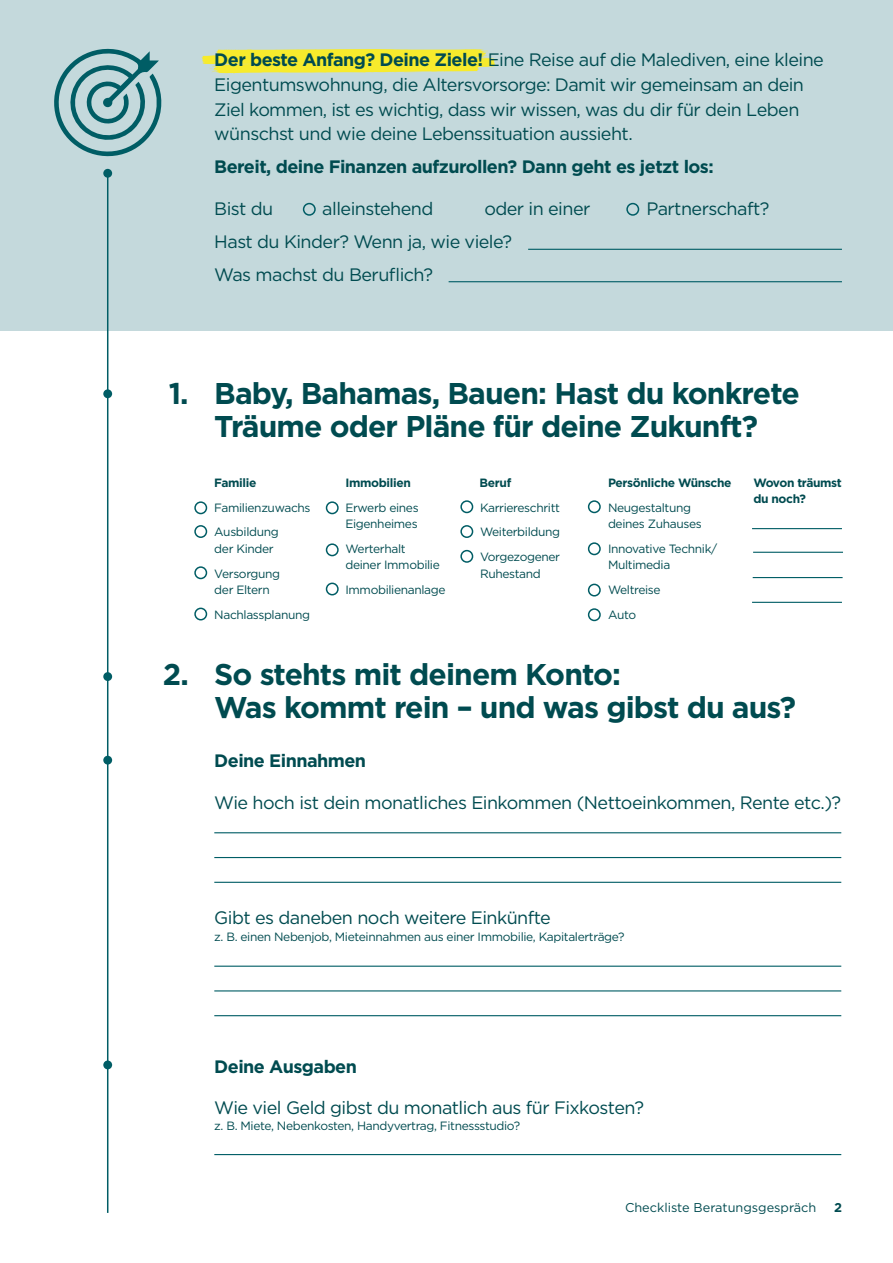
<style>
.page{position:relative;width:893px;height:1263px;background:#fff}
.page>*{position:absolute;margin:0;border:0;box-sizing:border-box;transform-origin:0 0}
.t1{font:700 30px/33px "Gotham";letter-spacing:-.03em;color:#004b50}
.t2{font:18px/24.8px "Gotham";letter-spacing:-.03em;color:#004b50}
.t3{font:700 18px "Gotham";letter-spacing:-.03em;color:#004b50}
.t4{font:12.75px "Gotham";color:#004b50}
.t5{font:700 12.75px "Gotham";color:#004b50}
.t6{font:12px/16.5px "Gotham";letter-spacing:-.03em;color:#004b50}
.t7{font:700 12px/16.5px "Gotham";letter-spacing:-.03em;color:#004b50}
.s1{font-weight:700}
</style>
<div class="page">
<div style="left:0;top:0;width:893px;height:330px;background:#c4d9dc"></div>
<svg style="left:202px;top:49px;width:294px;height:25px"></svg>
<svg style="left:54px;top:48px;width:108px;height:109px"></svg>
<hr style="left:214px;top:832px;width:627px;height:1px;background:#005d65">
<hr style="left:214px;top:966px;width:627px;height:1px;background:#005d65">
<hr style="left:214px;top:1154px;width:627px;height:1px;background:#005d65">
<hr style="left:214px;top:857px;width:627px;height:1px;background:#005d65">
<hr style="left:214px;top:990px;width:627px;height:1px;background:#005d65">
<hr style="left:214px;top:882px;width:627px;height:1px;background:#005d65">
<hr style="left:214px;top:1015px;width:627px;height:1px;background:#005d65">
<hr style="left:107px;top:173px;width:1px;height:1040px;background:#005d65">
<div style="left:103px;top:169px;width:9px;height:9px;background:#005d65;border-radius:50%"></div>
<div style="left:103px;top:389px;width:9px;height:9px;background:#005d65;border-radius:50%"></div>
<div style="left:103px;top:672px;width:9px;height:9px;background:#005d65;border-radius:50%"></div>
<div style="left:103px;top:756px;width:9px;height:8px;background:#005d65;border-radius:50%"></div>
<div style="left:103px;top:1060px;width:9px;height:9px;background:#005d65;border-radius:50%"></div>
<div style="left:303px;top:203px;width:13px;height:13px;border:2px solid #005d65;border-radius:50%"></div>
<div style="left:626px;top:203px;width:13px;height:13px;border:2px solid #005d65;border-radius:50%"></div>
<hr style="left:528px;top:249px;width:314px;height:1px;background:#005d65">
<hr style="left:449px;top:281px;width:393px;height:1px;background:#005d65">
<hr style="left:752px;top:528px;width:90px;height:1px;background:#005d65">
<hr style="left:753px;top:552px;width:90px;height:1px;background:#005d65">
<hr style="left:753px;top:577px;width:90px;height:1px;background:#005d65">
<hr style="left:752px;top:602px;width:90px;height:1px;background:#005d65">
<div style="left:194px;top:501px;width:13px;height:13px;border:2px solid #005d65;border-radius:50%"></div>
<div style="left:460px;top:500px;width:13px;height:13px;border:2px solid #005d65;border-radius:50%"></div>
<div style="left:588px;top:500px;width:13px;height:13px;border:2px solid #005d65;border-radius:50%"></div>
<div style="left:326px;top:501px;width:13px;height:13px;border:2px solid #005d65;border-radius:50%"></div>
<div style="left:194px;top:525px;width:13px;height:13px;border:2px solid #005d65;border-radius:50%"></div>
<div style="left:460px;top:525px;width:13px;height:13px;border:2px solid #005d65;border-radius:50%"></div>
<div style="left:326px;top:543px;width:13px;height:13px;border:2px solid #005d65;border-radius:50%"></div>
<div style="left:194px;top:566px;width:13px;height:13px;border:2px solid #005d65;border-radius:50%"></div>
<div style="left:460px;top:550px;width:13px;height:13px;border:2px solid #005d65;border-radius:50%"></div>
<div style="left:588px;top:542px;width:13px;height:13px;border:2px solid #005d65;border-radius:50%"></div>
<div style="left:588px;top:584px;width:13px;height:12px;border:2px solid #005d65;border-radius:50%"></div>
<div style="left:588px;top:608px;width:13px;height:13px;border:2px solid #005d65;border-radius:50%"></div>
<div style="left:194px;top:608px;width:13px;height:12px;border:2px solid #005d65;border-radius:50%"></div>
<div style="left:326px;top:583px;width:13px;height:12px;border:2px solid #005d65;border-radius:50%"></div>
<p class="t2" style="left:214px;top:47px;width:611px"><span class="s1">Der beste Anfang? Deine Ziele!</span> Eine Reise auf die Malediven, eine kleine Eigentumswohnung, die Altersvor sorge: Damit wir gemeinsam an dein Ziel kommen, ist es wichtig, dass wir wissen, was du dir für dein Leben wünschst und wie deine Lebenssituation aussieht.</p>
<p class="t3" style="left:214px;top:155px;width:501px">Bereit, deine Finanzen aufzurollen? Dann geht es jetzt los:</p>
<p class="t2" style="left:214px;top:195px;width:60px">Bist du</p>
<p class="t2" style="left:322px;top:195px;width:113px">alleinstehend</p>
<p class="t2" style="left:484px;top:195px;width:108px">oder in einer</p>
<p class="t2" style="left:646px;top:195px;width:125px">Partnerschaft?</p>
<p class="t2" style="left:214px;top:224px;width:299px;line-height:33px">Hast du Kinder? Wenn ja, wie viele?<br>Was machst du Beruflich?</p>
<h1 class="t1" style="left:169px;top:377px;width:22px">1.</h1>
<h1 class="t1" style="left:163px;top:657px;width:27px">2.</h1>
<h1 class="t1" style="left:214px;top:377px;width:587px">Baby, Bahamas, Bauen: Hast du konkrete<br>Träume oder Pläne für deine Zukunft?</h1>
<p class="t7" style="left:345px;top:474px;width:67px">Immobilien</p>
<p class="t7" style="left:480px;top:474px;width:33px">Beruf</p>
<p class="t7" style="left:608px;top:474px;width:125px">Persönliche Wünsche</p>
<p class="t7" style="left:753px;top:474px;width:90px">Wovon träumst du noch?</p>
<p class="t7" style="left:214px;top:474px;width:44px">Familie</p>
<p class="t6" style="left:214px;top:499px;width:98px">Familienzuwachs</p>
<p class="t6" style="left:345px;top:499px;width:75px">Erwerb eines<br>Eigenheimes</p>
<p class="t6" style="left:480px;top:499px;width:82px">Karriereschritt</p>
<p class="t6" style="left:608px;top:499px;width:95px">Neugestaltung deines Zuhauses</p>
<p class="t6" style="left:214px;top:524px;width:66px">Ausbildung der Kinder</p>
<p class="t6" style="left:480px;top:524px;width:82px">Weiterbildung</p>
<p class="t6" style="left:608px;top:540px;width:111px">Innovative Technik/<br>Multimedia</p>
<p class="t6" style="left:345px;top:540px;width:96px">Werterhalt deiner Immobilie</p>
<p class="t6" style="left:480px;top:548px;width:82px">Vorgezogener<br>Ruhestand</p>
<p class="t6" style="left:214px;top:565px;width:67px">Versorgung der Eltern</p>
<p class="t6" style="left:345px;top:581px;width:102px">Immobilienanlage</p>
<p class="t6" style="left:608px;top:581px;width:54px">Weltreise</p>
<p class="t6" style="left:214px;top:606px;width:97px">Nachlassplanung</p>
<p class="t6" style="left:608px;top:606px;width:30px">Auto</p>
<h1 class="t1" style="left:214px;top:657px;width:583px">So stehts mit deinem Konto:<br>Was kommt rein – und was gibst du aus?</h1>
<p class="t3" style="left:214px;top:749px;width:153px">Deine Einnahmen</p>
<p class="t2" style="left:214px;top:789px;width:628px">Wie hoch ist dein monatliches Einkommen (Nettoeinkommen, Rente etc.)?</p>
<p class="t2" style="left:214px;top:905px;width:338px">Gibt es daneben noch weitere Einkünfte</p>
<p class="t6" style="left:214px;top:928px;width:412px">z. B. einen Nebenjob, Mieteinnahmen aus einer Immobilie, Kapitalerträge?</p>
<p class="t3" style="left:214px;top:1054px;width:144px">Deine Ausgaben</p>
<p class="t2" style="left:214px;top:1095px;width:431px">Wie viel Geld gibst du monatlich aus für Fixkosten?</p>
<p class="t6" style="left:214px;top:1118px;width:307px">z. B. Miete, Nebenkosten, Handyvertrag, Fitnessstudio?</p>
<p class="t4" style="left:625px;top:1199px;width:193px">Checkliste Beratungsgespräch</p>
<p class="t5" style="left:834px;top:1199px;width:9px">2</p>
</div>
